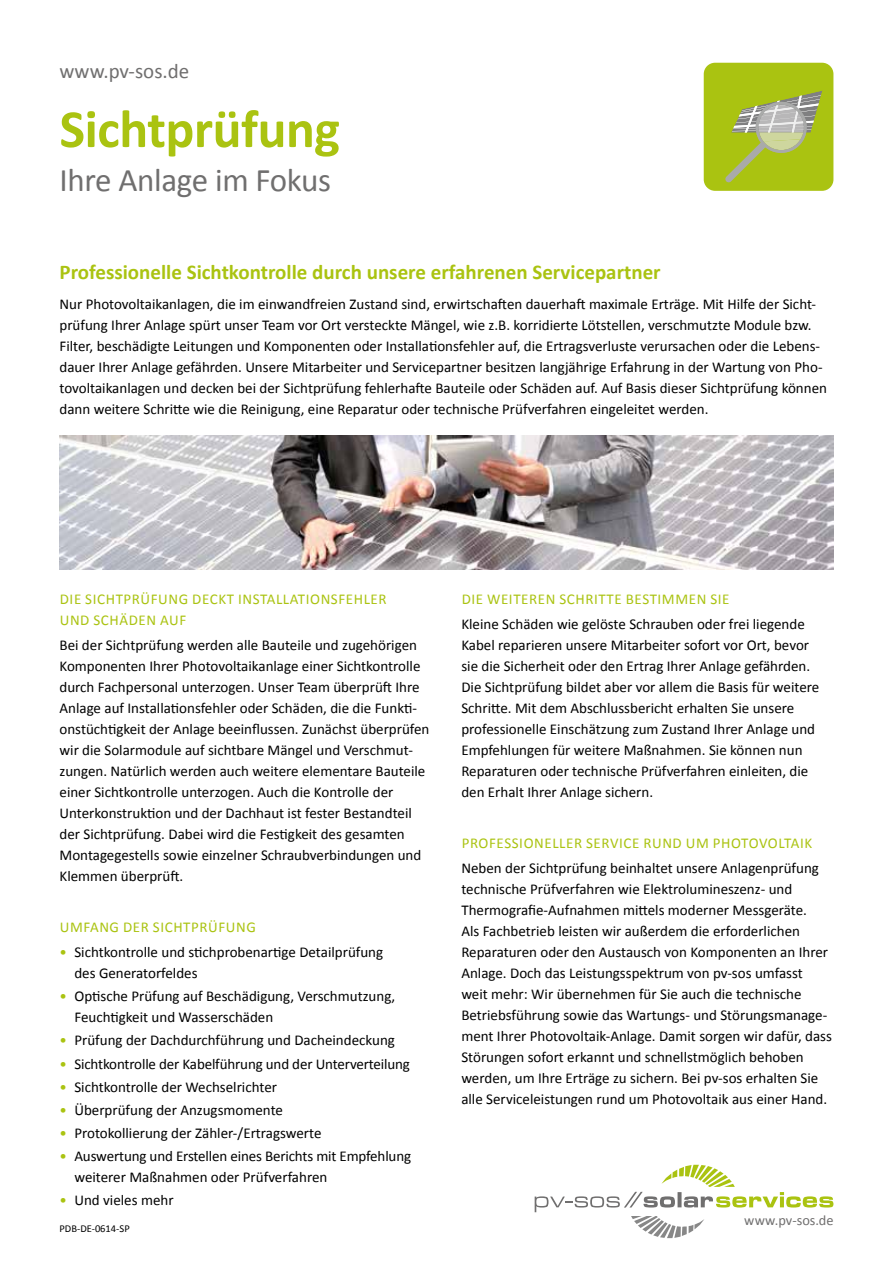
<style>
.page{position:relative;width:893px;height:1263px;background:#fff}
.page>*{position:absolute;margin:0;border:0;box-sizing:border-box;transform-origin:0 0}
.t1{font:700 54px "Calibri";letter-spacing:-.01em;color:#aac311}
.t2{font:33px "Calibri";letter-spacing:-.01em;color:#706f6f}
.t3{font:700 21px "Calibri";color:#aac311}
.t4{font:21px "Calibri";color:#706f6f}
.t5{font:15px/21px "Calibri";color:#000}
.t6{font:15px/21px "Calibri";letter-spacing:.04em;color:#aac311}
.t7{font:14.4px "Calibri";color:#706f6f}
.t8{font:10.5px "Calibri";color:#000}
.s1{color:#aac311}
</style>
<div class="page">
<svg style="left:535px;top:1165px;width:298px;height:73px"></svg>
<div style="left:704px;top:63px;width:129px;height:128px;background:#aac311;border-radius:11px"></div>
<svg style="left:725px;top:90px;width:98px;height:93px"></svg>
<img style="left:60px;top:435px;width:773px;height:135px">
<h3 class="t4" style="left:60px;top:58px;width:131px">www.pv-sos.de</h3>
<h1 class="t1" style="left:60px;top:95px;width:282px">Sichtprüfung</h1>
<h2 class="t2" style="left:60px;top:159px;width:273px">Ihre Anlage im Fokus</h2>
<h3 class="t3" style="left:60px;top:259px;width:603px">Professionelle Sichtkontrolle durch unsere erfahrenen Servicepartner</h3>
<p class="t5" style="left:60px;top:293px;width:769px">Nur Photovoltaikanlagen, die im einwandfreien Zustand sind, erwirtschaften dauerhaft maximale Erträge. Mit Hilfe der Sicht&shy;prüfung Ihrer Anlage spürt unser Team vor Ort versteckte Mängel, wie z.B. korridierte Lötstellen, verschmutzte Module bzw.<br>Filter, beschädigte Leitungen und Komponenten oder Installationsfehler auf, die Ertragsverluste verursachen oder die Lebens&shy;dauer Ihrer Anlage gefährden. Unsere Mitarbeiter und Servicepartner besitzen langjährige Erfahrung in der Wartung von Pho&shy;tovoltaikanlagen und decken bei der Sichtprüfung fehlerhafte Bauteile oder Schäden auf. Auf Basis dieser Sichtprüfung können dann weitere Schritte wie die Reinigung, eine Reparatur oder technische Prüfverfahren eingeleitet werden.</p>
<p class="t6" style="left:60px;top:589px;width:328px">DIE SICHTPRÜFUNG DECKT INSTALLATIONSFEHLER<br>UND SCHÄDEN AUF</p>
<p class="t5" style="left:60px;top:635px;width:371px">Bei der Sichtprüfung werden alle Bauteile und zugehörigen Komponenten Ihrer Photovoltaikanlage einer Sichtkontrolle durch Fachpersonal unterzogen. Unser Team überprüft Ihre Anlage auf Installationsfehler oder Schäden, die die Funkti&shy;onstüchtigkeit der Anlage beeinflussen. Zunächst überprüfen wir die Solarmodule auf sichtbare Mängel und Verschmut&shy;zungen. Natürlich werden auch weitere elementare Bauteile einer Sichtkontrolle unterzogen. Auch die Kontrolle der Unterkonstruktion und der Dachhaut ist fester Bestandteil der Sichtprüfung. Dabei wird die Festigkeit des gesamten Montagegestells sowie einzelner Schraubverbindungen und Klemmen überprüft.</p>
<p class="t6" style="left:60px;top:916px;width:198px">UMFANG DER SICHTPRÜFUNG</p>
<p class="t5" style="left:74px;top:942px;width:310px;text-indent:-15px"><span class="s1">•</span> Sichtkontrolle und stichprobenartige Detailprüfung des Generatorfeldes</p>
<p class="t5" style="left:74px;top:986px;width:322px;text-indent:-15px"><span class="s1">•</span> Optische Prüfung auf Beschädigung, Verschmutzung,<br>Feuchtigkeit und Wasserschäden</p>
<p class="t5" style="left:60px;top:1030px;width:337px"><span class="s1">•</span> Prüfung der Dachdurchführung und Dacheindeckung</p>
<p class="t5" style="left:60px;top:1053px;width:352px"><span class="s1">•</span> Sichtkontrolle der Kabelführung und der Unterverteilung</p>
<p class="t5" style="left:60px;top:1076px;width:219px"><span class="s1">•</span> Sichtkontrolle der Wechselrichter</p>
<p class="t5" style="left:60px;top:1099px;width:225px"><span class="s1">•</span> Überprüfung der Anzugsmomente</p>
<p class="t5" style="left:60px;top:1122px;width:263px"><span class="s1">•</span> Protokollierung der Zähler-/Ertragswerte</p>
<p class="t5" style="left:74px;top:1146px;width:338px;text-indent:-15px"><span class="s1">•</span> Auswertung und Erstellen eines Berichts mit Empfehlung weiterer Maßnahmen oder Prüfverfahren</p>
<p class="t5" style="left:60px;top:1190px;width:116px"><span class="s1">•</span> Und vieles mehr</p>
<p class="t8" style="left:60px;top:1222px;width:72px">PDB-DE-0614-SP</p>
<p class="t6" style="left:462px;top:589px;width:269px">DIE WEITEREN SCHRITTE BESTIMMEN SIE</p>
<p class="t5" style="left:461px;top:614px;width:359px">Kleine Schäden wie gelöste Schrauben oder frei liegende Kabel reparieren unsere Mitarbeiter sofort vor Ort, bevor sie die Sicherheit oder den Ertrag Ihrer Anlage gefährden.<br>Die Sichtprüfung bildet aber vor allem die Basis für weitere Schritte. Mit dem Abschlussbericht erhalten Sie unsere professionelle Einschätzung zum Zustand Ihrer Anlage und Empfehlungen für weitere Maßnahmen. Sie können nun Reparaturen oder technische Prüfverfahren einleiten, die den Erhalt Ihrer Anlage sichern.</p>
<p class="t6" style="left:462px;top:832px;width:352px">PROFESSIONELLER SERVICE RUND UM PHOTOVOLTAIK</p>
<p class="t5" style="left:461px;top:858px;width:372px">Neben der Sichtprüfung beinhaltet unsere Anlagenprüfung technische Prüfverfahren wie Elektrolumineszenz- und Thermografie-Aufnahmen mittels moderner Messgeräte.<br>Als Fachbetrieb leisten wir außerdem die erforderlichen Reparaturen oder den Austausch von Komponenten an Ihrer Anlage. Doch das Leistungsspektrum von pv-sos umfasst weit mehr: Wir übernehmen für Sie auch die technische Betriebsführung sowie das Wartungs- und Störungsmanage&shy;ment Ihrer Photovoltaik-Anlage. Damit sorgen wir dafür, dass Störungen sofort erkannt und schnellstmöglich behoben werden, um Ihre Erträge zu sichern. Bei pv-sos erhalten Sie alle Serviceleistungen rund um Photovoltaik aus einer Hand.</p>
<p class="t7" style="left:744px;top:1211px;width:91px">www.pv-sos.de</p>
</div>
